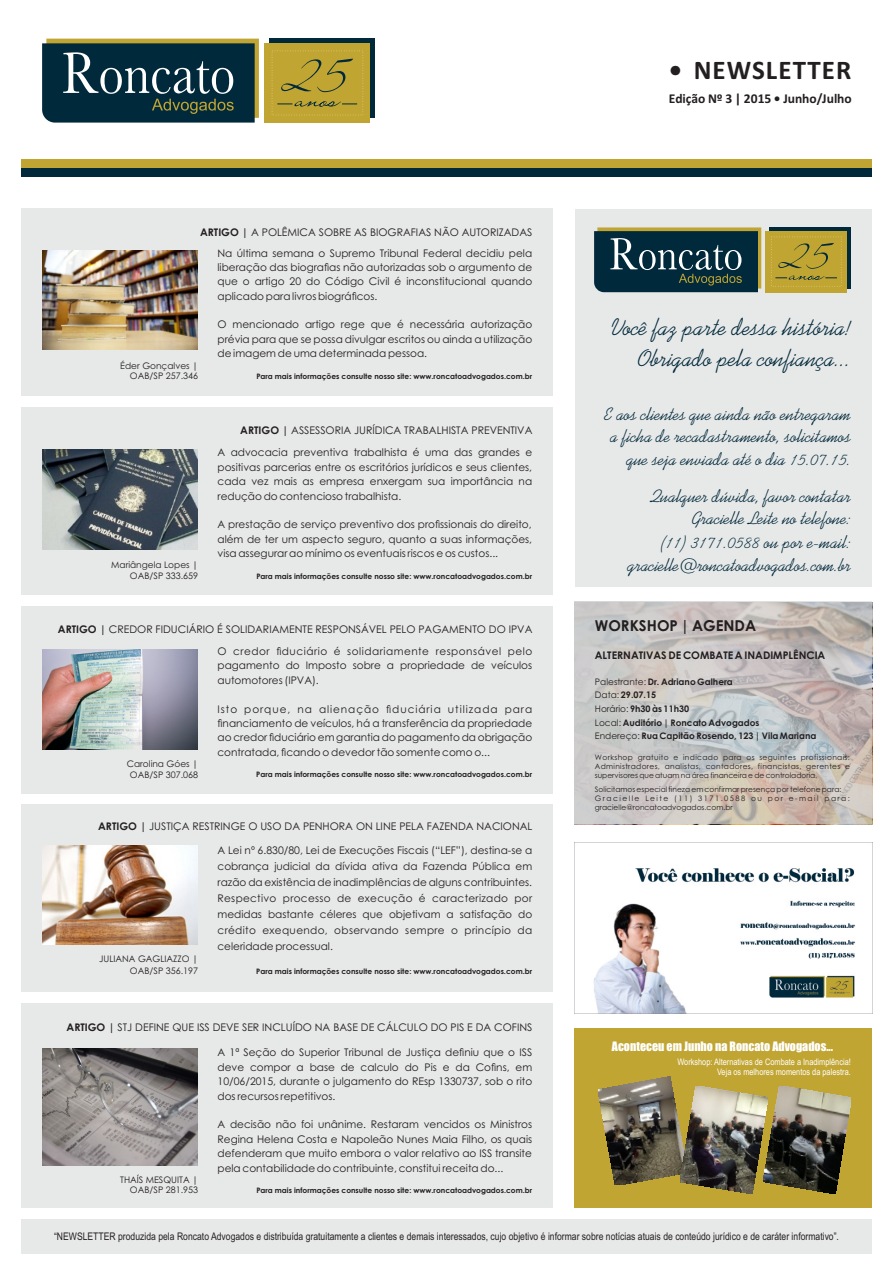
<style>
.page{position:relative;width:893px;height:1263px;background:#fff}
.page>*{position:absolute;margin:0;border:0;box-sizing:border-box;transform-origin:0 0}
.t1{font:700 27px "Calibri";letter-spacing:.04em;color:#231f20}
.t2{font:24px/31.7px "Kaufmann BT";color:#00293b;text-align:right}
.t3{font:18px/23px "Kaufmann BT";color:#00293b;text-align:right}
.t4{font:700 15px "Century Gothic";color:#231f20}
.t5{font:700 13.5px "Calibri";color:#231f20}
.t6{font:12px "Impact";color:#fff}
.t7{font:10.5px/14.4px "Century Gothic";color:#231f20;text-align:justify}
.t8{font:10.5px "Arial Narrow";color:#231f20}
.t9{font:700 10.5px "Century Gothic";color:#231f20}
.t10{font:9px/10.6px "Century Gothic";color:#231f20;text-align:right}
.t11{font:700 9px/13.6px "Century Gothic";color:#231f20}
.t12{font:9px/10.2px "Arial Narrow";color:#fff;text-align:right}
.t13{font:700 7.5px "Century Gothic";color:#231f20}
.t14{font:7.5px/9px "Century Gothic";color:#231f20;text-align:justify}
.s1{font-weight:700}
.s2{font-weight:400}
</style>
<div class="page">
<div style="left:575px;top:209px;width:297px;height:378px;background:#e7e8e8"></div>
<div style="left:21px;top:208px;width:531px;height:187px;background:#e7e8e8"></div>
<div style="left:21px;top:1219px;width:851px;height:34px;background:#e7e8e8"></div>
<div style="left:21px;top:168px;width:851px;height:9px;background:#00293b"></div>
<div style="left:21px;top:159px;width:851px;height:9px;background:#c1a533"></div>
<div style="left:21px;top:606px;width:531px;height:187px;background:#e7e8e8"></div>
<div style="left:21px;top:407px;width:531px;height:188px;background:#e7e8e8"></div>
<div style="left:21px;top:805px;width:531px;height:187px;background:#e7e8e8"></div>
<div style="left:21px;top:1004px;width:531px;height:204px;background:#e7e8e8"></div>
<div style="left:269px;top:39px;width:106px;height:79px;background:#00293b"></div>
<svg style="left:42px;top:39px;width:217px;height:84px;background:#27474c"></svg>
<div style="left:264px;top:43px;width:106px;height:80px;background:#c1a533"></div>
<div style="left:272px;top:50px;width:91px;height:65px;border:1px dashed #dfcb7f"></div>
<svg style="left:281px;top:59px;width:72px;height:33px"></svg>
<svg style="left:277px;top:101px;width:80px;height:6px"></svg>
<svg style="left:574px;top:602px;width:298px;height:222px;background:#c6c2bf"></svg>
<img style="left:43px;top:250px;width:155px;height:100px">
<img style="left:43px;top:649px;width:155px;height:100px">
<img style="left:43px;top:1049px;width:155px;height:117px">
<img style="left:43px;top:450px;width:155px;height:100px">
<img style="left:43px;top:846px;width:155px;height:99px">
<div style="left:574px;top:1028px;width:298px;height:180px;background:#c1a533"></div>
<img style="left:598px;top:1077px;width:82px;height:108px">
<img style="left:680px;top:1086px;width:83px;height:107px">
<img style="left:763px;top:1086px;width:88px;height:107px">
<div style="left:769px;top:228px;width:82px;height:61px;background:#00293b"></div>
<svg style="left:594px;top:227px;width:167px;height:65px;background:#28474c"></svg>
<div style="left:765px;top:231px;width:82px;height:61px;background:#c1a533"></div>
<div style="left:771px;top:237px;width:71px;height:50px;border:1px dashed #dfcb7f"></div>
<svg style="left:778px;top:243px;width:56px;height:26px"></svg>
<svg style="left:775px;top:276px;width:62px;height:4px"></svg>
<img style="left:574px;top:843px;width:282px;height:170px">
<p class="t7" style="left:200px;top:222px;width:334px;line-height:20.9px;text-align:right"><span class="s1">ARTIGO |</span> A POLÊMICA SOBRE AS BIOGRAFIAS NÃO AUTORIZADAS<br>Na última semana o Supremo Tribunal Federal decidiu pela</p>
<p class="t7" style="left:218px;top:261px;width:316px">liberação das biografias não autorizadas sob o argumento de que o artigo 20 do Código Civil é inconstitucional quando aplicado para livros biográficos.</p>
<p class="t7" style="left:218px;top:318px;width:316px">O mencionado artigo rege que é necessária autorização prévia para que se possa divulgar escritos ou ainda a utilização de imagem de uma determinada pessoa.</p>
<p class="t13" style="left:256px;top:373px;width:277px">Para mais informações consulte nosso site: www.roncatoadvogados.com.br</p>
<p class="t10" style="left:120px;top:361px;width:79px">Éder Gonçalves |<br>OAB/SP 257.346</p>
<p class="t10" style="left:111px;top:560px;width:88px">Mariângela Lopes |<br>OAB/SP 333.659</p>
<p class="t7" style="left:218px;top:420px;width:316px;line-height:22.2px;text-align:right"><span class="s1">ARTIGO |</span> ASSESSORIA JURÍDICA TRABALHISTA PREVENTIVA<br>A advocacia preventiva trabalhista é uma das grandes e</p>
<p class="t7" style="left:218px;top:461px;width:316px">positivas parcerias entre os escritórios jurídicos e seus clientes, cada vez mais as empresa enxergam sua importância na redução do contencioso trabalhista.</p>
<p class="t7" style="left:218px;top:518px;width:316px">A prestação de serviço preventivo dos profissionais do direito, além de ter um aspecto seguro, quanto a suas informações, visa assegurar ao mínimo os eventuais riscos e os custos...</p>
<p class="t13" style="left:256px;top:573px;width:277px">Para mais informações consulte nosso site: www.roncatoadvogados.com.br</p>
<p class="t7" style="left:58px;top:619px;width:476px;line-height:22.2px;text-align:right"><span class="s1">ARTIGO |</span> CREDOR FIDUCIÁRIO É SOLIDARIAMENTE RESPONSÁVEL PELO PAGAMENTO DO IPVA<br>O credor fiduciário é solidariamente responsável pelo</p>
<p class="t7" style="left:218px;top:659px;width:316px">pagamento do Imposto sobre a propriedade de veículos automotores (IPVA).</p>
<p class="t7" style="left:218px;top:702px;width:316px">Isto porque, na alienação fiduciária utilizada para financiamento de veículos, há a transferência da propriedade ao credor fiduciário em garantia do pagamento da obrigação contratada, ficando o devedor tão somente como o...</p>
<p class="t13" style="left:256px;top:772px;width:277px">Para mais informações consulte nosso site: www.roncatoadvogados.com.br</p>
<p class="t10" style="left:127px;top:759px;width:73px;text-align:center">Carolina Góes |<br>OAB/SP 307.068</p>
<p class="t7" style="left:98px;top:820px;width:436px"><span class="s1">ARTIGO |</span> JUSTIÇA RESTRINGE O USO DA PENHORA ON LINE PELA FAZENDA NACIONAL</p>
<p class="t7" style="left:218px;top:843px;width:316px;line-height:16px">A Lei nº 6.830/80, Lei de Execuções Fiscais (“LEF”), destina-se a cobrança judicial da dívida ativa da Fazenda Pública em razão da existência de inadimplências de alguns contribuintes.<br>Respectivo processo de execução é caracterizado por medidas bastante céleres que objetivam a satisfação do crédito exequendo, observando sempre o princípio da celeridade processual.</p>
<p class="t13" style="left:256px;top:968px;width:277px">Para mais informações consulte nosso site: www.roncatoadvogados.com.br</p>
<p class="t10" style="left:99px;top:953px;width:101px;line-height:12.3px">JULIANA GAGLIAZZO |<br>OAB/SP 356.197</p>
<p class="t7" style="left:67px;top:1021px;width:467px"><span class="s1">ARTIGO |</span> STJ DEFINE QUE ISS DEVE SER INCLUÍDO NA BASE DE CÁLCULO DO PIS E DA COFINS</p>
<p class="t7" style="left:218px;top:1046px;width:316px">A 1ª Seção do Superior Tribunal de Justiça definiu que o ISS deve compor a base de calculo do Pis e da Cofins, em 10/06/2015, durante o julgamento do REsp 1330737, sob o rito dos recursos repetitivos.</p>
<p class="t7" style="left:218px;top:1118px;width:316px">A decisão não foi unânime. Restaram vencidos os Ministros Regina Helena Costa e Napoleão Nunes Maia Filho, os quais defenderam que muito embora o valor relativo ao ISS transite pela contabilidade do contribuinte, constitui receita do...</p>
<p class="t13" style="left:256px;top:1187px;width:277px">Para mais informações consulte nosso site: www.roncatoadvogados.com.br</p>
<p class="t10" style="left:120px;top:1175px;width:80px">THAÍS MESQUITA |<br>OAB/SP 281.953</p>
<h1 class="t1" style="left:669px;top:59px;width:184px">• NEWSLETTER</h1>
<p class="t5" style="left:669px;top:93px;width:184px">Edição Nº 3 | 2015 • Junho/Julho</p>
<h2 class="t2" style="left:611px;top:313px;width:242px">Você faz parte dessa história!<br>Obrigado pela confiança...</h2>
<h3 class="t3" style="left:605px;top:404px;width:248px">E aos clientes que ainda não entregaram a ficha de recadastramento, solicitamos que seja enviada até o dia 15.07.15.</h3>
<h3 class="t3" style="left:628px;top:485px;width:225px">Qualquer dúvida, favor contatar<br>Gracielle Leite no telefone:<br>(11) 3171.0588 ou por e-mail: gracielle@roncatoadvogados.com.br</h3>
<h3 class="t4" style="left:595px;top:619px;width:163px">WORKSHOP | AGENDA</h3>
<p class="t9" style="left:595px;top:651px;width:232px">ALTERNATIVAS DE COMBATE A INADIMPLÊNCIA</p>
<p class="t11" style="left:595px;top:675px;width:223px"><span class="s2">Palestrante:</span> Dr. Adriano Galhera<br><span class="s2">Data:</span> 29.07.15<br><span class="s2">Horário:</span> 9h30 às 11h30<br><span class="s2">Local:</span> Auditório | Roncato Advogados<br><span class="s2">Endereço:</span> Rua Capitão Rosendo, 123 | Vila Mariana</p>
<p class="t14" style="left:595px;top:753px;width:257px">Workshop gratuito e indicado para os seguintes profissionais:<br>Administradores, analistas, contadores, financistas, gerentes e supervisores que atuam na área financeira e de controladoria.</p>
<p class="t14" style="left:595px;top:785px;width:257px;text-align:left">Solicitamos especial fineza em confirmar presença por telefone para:<br>Gracielle Leite (11) 3171.0588 ou por e-mail para: gracielle@roncatoadvogados.com.br</p>
<p class="t6" style="left:612px;top:1041px;width:223px">Aconteceu em Junho na Roncato Advogados...</p>
<p class="t12" style="left:677px;top:1058px;width:175px">Workshop: Alternativas de Combate a Inadimplência!<br>Veja os melhores momentos da palestra.</p>
<p class="t8" style="left:54px;top:1232px;width:786px">“NEWSLETTER produzida pela Roncato Advogados e distribuída gratuitamente a clientes e demais interessados, cujo objetivo é informar sobre notícias atuais de conteúdo jurídico e de caráter informativo”.</p>
</div>
